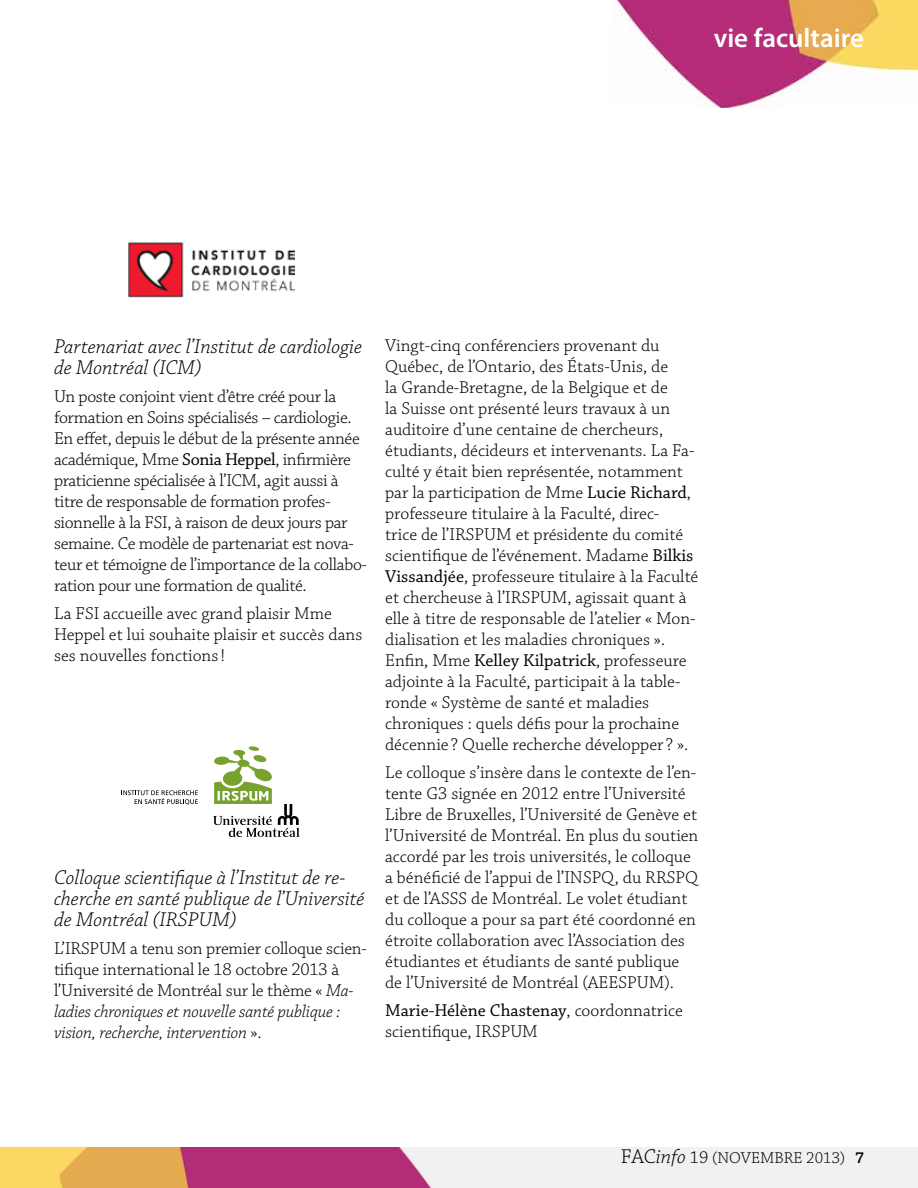
<style>
.page{position:relative;width:918px;height:1188px;background:#fff}
.page>*{position:absolute;margin:0;border:0;box-sizing:border-box;transform-origin:0 0}
.t1{font:600 27px "Myriad Pro";color:#fff}
.t2{font:italic 300 21px/21px "Chaparral Pro";color:#000}
.t3{font:300 18px/21px "Chaparral Pro";color:#000}
.t4{font:300 18px/21px "Chaparral Pro";letter-spacing:-.02em;color:#000}
.t5{font:300 16.5px "Chaparral Pro";color:#000}
.s1{font-weight:400}
.s2{font-style:italic}
.s3{font-size:21px}
.s4{font-style:italic;font-size:21px}
.s5{font-size:18px}
.s6{font-weight:600}
</style>
<div class="page">
<img style="left:0;top:1148px;width:918px;height:40px">
<img style="left:611px;top:0;width:307px;height:108px">
<svg style="left:123px;top:790px;width:75px;height:15px"></svg>
<svg style="left:213px;top:746px;width:87px;height:91px"></svg>
<img style="left:128px;top:242px;width:166px;height:56px">
<h1 class="t1" style="left:714px;top:21px;width:152px">vie facultaire</h1>
<p class="t2" style="left:54px;top:337px;width:310px">Partenariat avec l’Institut de cardiologie de Montréal (ICM)</p>
<p class="t4" style="left:54px;top:386px;width:314px">Un poste conjoint vient d’être créé pour la formation en Soins spécialisés – cardiologie.<br>En effet, depuis le début de la présente année académique, Mme <span class="s1">Sonia Heppel</span>, infirmière praticienne spécialisée à l’ICM, agit aussi à titre de responsable de formation profes&shy;sionnelle à la FSI, à raison de deux jours par semaine. Ce modèle de partenariat est nova&shy;teur et témoigne de l’importance de la collabo&shy;ration pour une formation de qualité.</p>
<p class="t3" style="left:54px;top:603px;width:310px">La FSI accueille avec grand plaisir Mme<br>Heppel et lui souhaite plaisir et succès dans ses nouvelles fonctions!</p>
<p class="t2" style="left:54px;top:868px;width:312px">Colloque scientifique à l’Institut de re&shy;cherche en santé publique de l’Université de Montréal (IRSPUM)</p>
<p class="t3" style="left:54px;top:938px;width:314px">L’IRSPUM a tenu son premier colloque scien&shy;tifique international le 18 octobre 2013 à l’Université de Montréal sur le thème « <span class="s2">Ma&shy;ladies chroniques et nouvelle santé publique : vision, recherche, intervention</span> ».</p>
<p class="t3" style="left:385px;top:335px;width:315px">Vingt-cinq conférenciers provenant du Québec, de l’Ontario, des États-Unis, de<br>la Grande-Bretagne, de la Belgique et de<br>la Suisse ont présenté leurs travaux à un auditoire d’une centaine de chercheurs, étudiants, décideurs et intervenants. La Fa&shy;culté y était bien représentée, notamment par la participation de Mme <span class="s1">Lucie Richard</span>, professeure titulaire à la Faculté, direc-<br>trice de l’IRSPUM et présidente du comité scientifique de l’événement. Madame <span class="s1">Bilkis Vissandjée</span>, professeure titulaire à la Faculté et chercheuse à l’IRSPUM, agissait quant à elle à titre de responsable de l’atelier « Mon&shy;dialisation et les maladies chroniques ».<br>Enfin, Mme <span class="s1">Kelley Kilpatrick</span>, professeure adjointe à la Faculté, participait à la table&shy;ronde « Système de santé et maladies chroniques : quels défis pour la prochaine décennie ? Quelle recherche développer ? ».</p>
<p class="t3" style="left:385px;top:762px;width:315px">Le colloque s’insère dans le contexte de l’en&shy;tente G3 signée en 2012 entre l’Université Libre de Bruxelles, l’Université de Genève et l’Université de Montréal. En plus du soutien accordé par les trois universités, le colloque a bénéficié de l’appui de l’INSPQ, du RRSPQ et de l’ASSS de Montréal. Le volet étudiant du colloque a pour sa part été coordonné en étroite collaboration avec l’Association des étudiantes et étudiants de santé publique de l’Université de Montréal (AEESPUM).</p>
<p class="t3" style="left:385px;top:1000px;width:299px"><span class="s1">Marie-Hélène Chastenay</span>, coordonnatrice scientifique, IRSPUM</p>
<p class="t5" style="left:621px;top:1149px;width:245px"><span class="s3">FAC</span><span class="s4">info</span> <span class="s5">19</span> (novembre 2013) <span class="s6">7</span></p>
</div>
